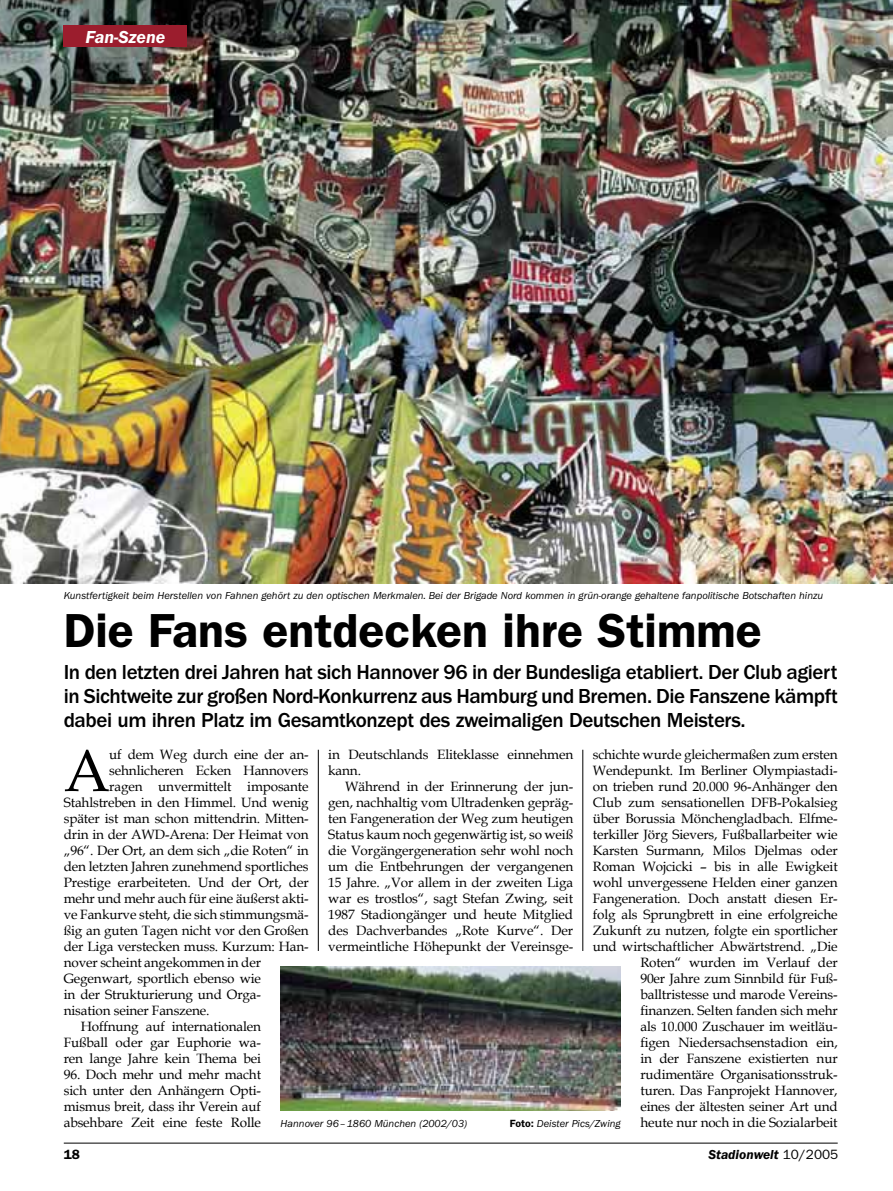
<style>
.page{position:relative;width:893px;height:1191px;background:#fff}
.page>*{position:absolute;margin:0;border:0;box-sizing:border-box;transform-origin:0 0}
.t1{font:59.25px "Book Antiqua";color:#000}
.t2{font:600 48px "Franklin Gothic LT";color:#000}
.t3{font:500 21px/24px "Franklin Gothic LT";letter-spacing:-.02em;color:#000;text-align:justify}
.t4{font:italic 600 18px "Franklin Gothic LT";color:#fff}
.t5{font:13.5px/16px "Book Antiqua";letter-spacing:-.01em;color:#000;text-align:justify}
.t6{font:italic 600 13.5px "Franklin Gothic LT";color:#000}
.t7{font:600 13.5px "Franklin Gothic LT";color:#000}
.t8{font:italic 10.5px "Franklin Gothic LT";color:#000}
.s1{font-weight:600;font-style:normal}
.s2{font-weight:400;font-style:normal}
</style>
<div class="page">
<hr style="left:64px;top:1142px;width:774px;height:1px;background:#000">
<img style="left:0;top:0;width:893px;height:583px">
<div style="left:64px;top:26px;width:123px;height:21px;background:#9b1d2d"></div>
<img style="left:281px;top:967px;width:340px;height:144px">
<hr style="left:318px;top:749px;width:1px;height:202px;background:#000">
<hr style="left:583px;top:749px;width:1px;height:202px;background:#000">
<h3 class="t4" style="left:86px;top:27px;width:81px">Fan-Szene</h3>
<p class="t8" style="left:64px;top:590px;width:761px">Kunstfertigkeit beim Herstellen von Fahnen gehört zu den optischen Merkmalen. Bei der Brigade Nord kommen in grün-orange gehaltene fanpolitische Botschaften hinzu</p>
<h2 class="t2" style="left:64px;top:601px;width:699px">Die Fans entdecken ihre Stimme</h2>
<p class="t3" style="left:64px;top:660px;width:775px">In den letzten drei Jahren hat sich Hannover 96 in der Bundesliga etabliert. Der Club agiert in Sichtweite zur großen Nord-Konkurrenz aus Hamburg und Bremen. Die Fanszene kämpft dabei um ihren Platz im Gesamtkonzept des zweimaligen Deutschen Meisters.</p>
<p class="t5" style="left:593px;top:746px;width:246px;text-align:right">schichte wurde gleichermaßen zum ersten Wendepunkt. Im Berliner Olympiastadi&shy;on trieben rund 20.000 96-Anhänger den Club zum sensationellen DFB-Pokalsieg über Borussia Mönchengladbach. Elfme&shy;terkiller Jörg Sievers, Fußballarbeiter wie Karsten Surmann, Milos Djelmas oder Roman Wojcicki – bis in alle Ewigkeit wohl unvergessene Helden einer ganzen Fangeneration. Doch anstatt diesen Er&shy;folg als Sprungbrett in eine erfolgreiche Zukunft zu nutzen, folgte ein sportlicher und wirtschaftlicher Abwärtstrend. „Die Roten“ wurden im Verlauf der<br>90er Jahre zum Sinnbild für Fuß&shy;balltristesse und marode Vereins&shy;nanzen. Selten fanden sich mehr<br>als 10.000 Zuschauer im weitläu-<br>gen Niedersachsenstadion ein,<br>in der Fanszene existierten nur rudimentäre Organisationsstruk-<br>turen. Das Fanprojekt Hannover,<br>eines der ältesten seiner Art und</p>
<p class="t5" style="left:328px;top:746px;width:246px">in Deutschlands Eliteklasse einnehmen kann.</p>
<p class="t5" style="left:328px;top:778px;width:246px;text-indent:17px">Während in der Erinnerung der jun&shy;gen, nachhaltig vom Ultradenken gepräg&shy;ten Fangeneration der Weg zum heutigen Status kaum noch gegenwärtig ist, so weiß die Vorgängergeneration sehr wohl noch um die Entbehrungen der vergangenen 15 Jahre. „Vor allem in der zweiten Liga war es trostlos“, sagt Stefan Zwing, seit 1987 Stadiongänger und heute Mitglied des Dachverbandes „Rote Kurve“. Der vermeintliche Höhepunkt der Vereinsge-</p>
<h1 class="t1" style="left:64px;top:729px;width:48px">A</h1>
<p class="t5" style="left:109px;top:746px;width:201px">uf dem Weg durch eine der an-</p>
<p class="t5" style="left:109px;top:762px;width:201px">sehnlicheren Ecken Hannovers</p>
<p class="t5" style="left:109px;top:778px;width:201px">ragen unvermittelt imposante</p>
<p class="t5" style="left:64px;top:794px;width:246px">Stahlstreben in den Himmel. Und wenig</p>
<p class="t5" style="left:64px;top:810px;width:246px">später ist man schon mittendrin. Mitten-</p>
<p class="t5" style="left:64px;top:826px;width:246px">drin in der AWD-Arena: Der Heimat von</p>
<p class="t5" style="left:64px;top:842px;width:246px">„96“. Der Ort, an dem sich „die Roten“ in</p>
<p class="t5" style="left:64px;top:858px;width:246px">den letzten Jahren zunehmend sportliches</p>
<p class="t5" style="left:64px;top:874px;width:246px">Prestige erarbeiteten. Und der Ort, der</p>
<p class="t5" style="left:64px;top:890px;width:246px">mehr und mehr auch für eine äußerst akti-</p>
<p class="t5" style="left:64px;top:906px;width:246px">ve Fankurve steht, die sich stimmungsmä-</p>
<p class="t5" style="left:64px;top:922px;width:246px">ßig an guten Tagen nicht vor den Großen</p>
<p class="t5" style="left:64px;top:938px;width:246px">der Liga verstecken muss. Kurzum: Han-</p>
<p class="t5" style="left:64px;top:954px;width:199px">nover scheint angekommen in der</p>
<p class="t5" style="left:64px;top:970px;width:199px">Gegenwart, sportlich ebenso wie</p>
<p class="t5" style="left:64px;top:986px;width:199px">in der Strukturierung und Orga-</p>
<p class="t5" style="left:64px;top:1002px;width:147px">nisation seiner Fanszene.</p>
<p class="t5" style="left:81px;top:1018px;width:182px">Hoffnung auf internationalen</p>
<p class="t5" style="left:64px;top:1034px;width:199px">Fußball oder gar Euphorie wa-</p>
<p class="t5" style="left:64px;top:1050px;width:199px">ren lange Jahre kein Thema bei</p>
<p class="t5" style="left:64px;top:1066px;width:199px">96. Doch mehr und mehr macht sich unter den Anhängern Opti&shy;mismus breit, dass ihr Verein auf absehbare Zeit eine feste Rolle</p>
<p class="t8" style="left:281px;top:1117px;width:188px">Hannover 96 – 1860 München (2002/03)</p>
<p class="t8" style="left:510px;top:1117px;width:112px"><span class="s1">Foto:</span> Deister Pics/Zwing</p>
<p class="t5" style="left:640px;top:1114px;width:199px">heute nur noch in die Sozialarbeit</p>
<p class="t7" style="left:64px;top:1146px;width:18px">18</p>
<p class="t6" style="left:708px;top:1146px;width:131px">Stadionwelt <span class="s2">10/2005</span></p>
</div>
